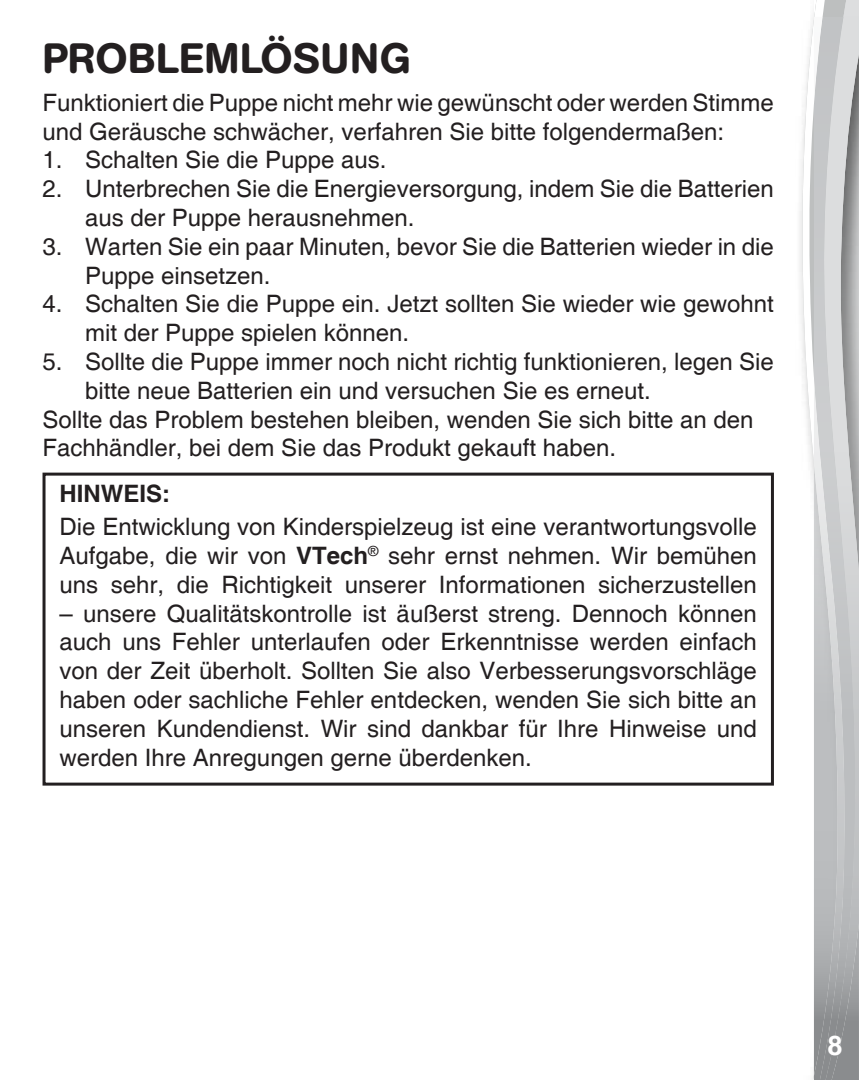
<style>
.page{position:relative;width:859px;height:1080px;background:#fff}
.page>*{position:absolute;margin:0;border:0;box-sizing:border-box;transform-origin:0 0}
.t1{font:500 42px "AG Book Rounded";letter-spacing:.02em;color:#231f20}
.t2{font:700 27px "Helvetica";color:#fff}
.t3{font:24px/28.8px "Helvetica";color:#231f20}
.t4{font:700 24px "Helvetica";color:#231f20}
.s1{font-weight:700}
</style>
<div class="page">
<div style="left:43px;top:473px;width:731px;height:313px;border:3px solid #231f20"></div>
<svg style="left:802px;top:0;width:12px;height:1080px"></svg>
<img style="left:857px;top:17px;width:2px;height:1063px">
<img style="left:847px;top:17px;width:10px;height:1063px">
<img style="left:814px;top:17px;width:33px;height:1063px">
<h1 class="t1" style="left:43px;top:34px;width:370px">PROBLEMLÖSUNG</h1>
<p class="t3" style="left:43px;top:89px;width:733px">Funktioniert die Puppe nicht mehr wie gewünscht oder werden Stimme und Geräusche schwächer, verfahren Sie bitte folgendermaßen:</p>
<p class="t3" style="left:43px;top:146px;width:346px">1. Schalten Sie die Puppe aus.</p>
<p class="t3" style="left:85px;top:175px;width:690px;text-indent:-43px">2. Unterbrechen Sie die Energieversorgung, indem Sie die Batterien aus der Puppe herausnehmen.</p>
<p class="t3" style="left:85px;top:233px;width:690px;text-indent:-43px">3. Warten Sie ein paar Minuten, bevor Sie die Batterien wieder in die<br>Puppe einsetzen.</p>
<p class="t3" style="left:85px;top:290px;width:690px;text-indent:-43px">4. Schalten Sie die Puppe ein. Jetzt sollten Sie wieder wie gewohnt mit der Puppe spielen können.</p>
<p class="t3" style="left:43px;top:348px;width:733px">5. Sollte die Puppe immer noch nicht richtig funktionieren, legen Sie</p>
<p class="t3" style="left:85px;top:377px;width:567px">bitte neue Batterien ein und versuchen Sie es erneut.</p>
<p class="t3" style="left:43px;top:406px;width:713px">Sollte das Problem bestehen bleiben, wenden Sie sich bitte an den</p>
<p class="t3" style="left:43px;top:434px;width:575px">Fachhändler, bei dem Sie das Produkt gekauft haben.</p>
<p class="t4" style="left:60px;top:479px;width:112px">HINWEIS:</p>
<p class="t3" style="left:60px;top:513px;width:699px;text-align:justify">Die Entwicklung von Kinderspielzeug ist eine verantwortungsvolle Aufgabe, die wir von <span class="s1">VTech</span><sup>®</sup> sehr ernst nehmen. Wir bemühen uns sehr, die Richtigkeit unserer Informationen sicherzustellen</p>
<p class="t3" style="left:60px;top:600px;width:699px;text-align:justify">– unsere Qualitätskontrolle ist äußerst streng. Dennoch können auch uns Fehler unterlaufen oder Erkenntnisse werden einfach von der Zeit überholt. Sollten Sie also Verbesserungsvorschläge haben oder sachliche Fehler entdecken, wenden Sie sich bitte an unseren Kundendienst. Wir sind dankbar für Ihre Hinweise und werden Ihre Anregungen gerne überdenken.</p>
<p class="t2" style="left:827px;top:1029px;width:17px">8</p>
</div>
